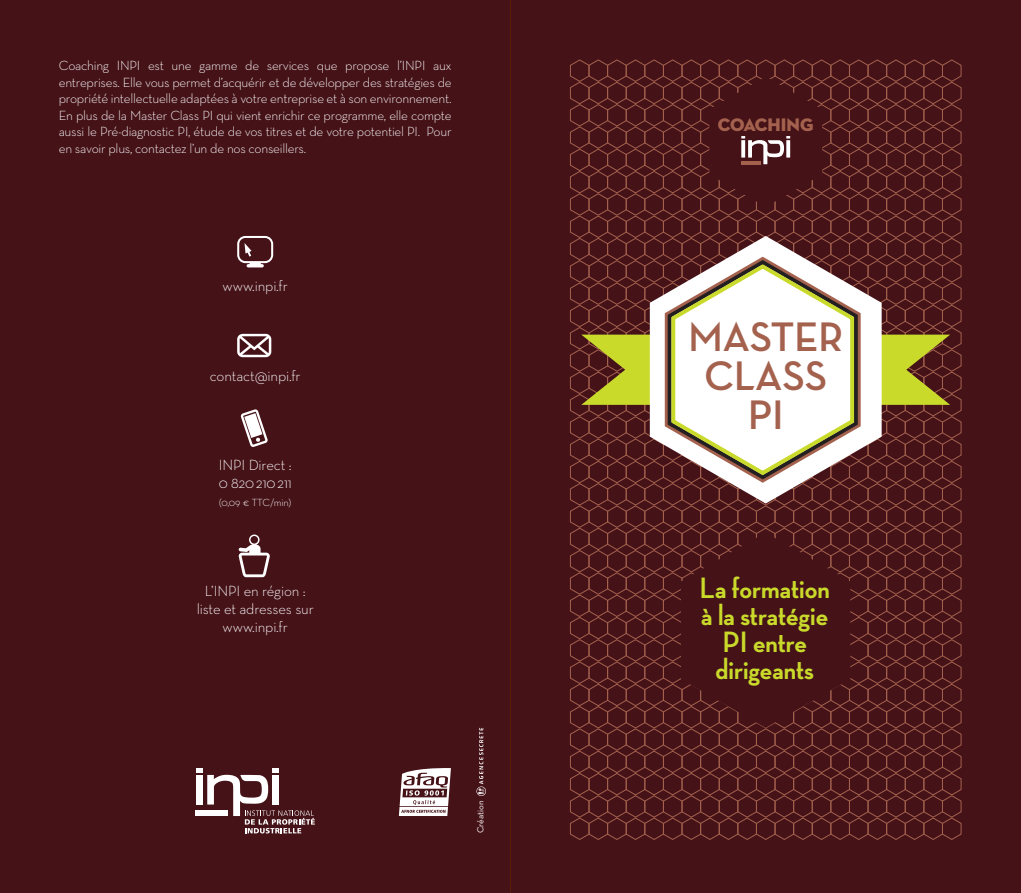
<style>
.page{position:relative;width:1021px;height:893px;background:#fff}
.page>*{position:absolute;margin:0;border:0;box-sizing:border-box;transform-origin:0 0}
.t1{font:700 42px "Neutraface Display";color:#a4624e}
.t2{font:700 42px "Neutraface 2 Display";color:#a4624e}
.t3{font:700 30px "Neutraface Display";color:#c9da2b}
.t4{font:18.45px "Neutraface 2 Display Titling";color:#a4624e}
.t5{font:300 15px/18px "Neutraface Text";letter-spacing:-.01em;color:#fff}
.t6{font:300 13.5px/16.5px "Neutraface Text";letter-spacing:-.02em;color:#fff;text-align:justify}
.t7{font:300 10.5px "Neutraface Text";letter-spacing:-.01em;color:#fff}
._09_Sous_Sous-Titre{font:9px "Neutraface Text";color:#fff}
</style>
<div class="page">
<div style="left:0;top:0;width:510px;height:893px;background:#451218"></div>
<svg style="left:237px;top:334px;width:34px;height:23px"></svg>
<svg style="left:241px;top:409px;width:27px;height:38px"></svg>
<svg style="left:237px;top:236px;width:36px;height:31px"></svg>
<svg style="left:238px;top:535px;width:32px;height:42px"></svg>
<svg style="left:399px;top:768px;width:52px;height:48px"></svg>
<svg style="left:196px;top:768px;width:119px;height:65px"></svg>
<div style="left:272px;top:775px;width:7px;height:29px;background:#fff"></div>
<div style="left:196px;top:810px;width:32px;height:6px;background:#fff"></div>
<svg style="left:476px;top:728px;width:10px;height:68px"></svg>
<div style="left:510px;top:0;width:510px;height:893px;background:#451218"></div>
<svg style="left:570px;top:59px;width:391px;height:781px"></svg>
<hr style="left:510px;top:0;width:1px;height:893px;background:#691e00">
<p class="t6" style="left:59px;top:57px;width:394px">Coaching INPI est une gamme de services que propose l’INPI aux entreprises. Elle vous permet d’acquérir et de développer des stratégies de propriété intellectuelle adaptées à votre entreprise et à son environnement.<br>En plus de la Master Class PI qui vient enrichir ce programme, elle compte aussi le Pré-diagnostic PI, étude de vos titres et de votre potentiel PI. Pour en savoir plus, contactez l’un de nos conseillers.</p>
<p class="t5" style="left:223px;top:276px;width:67px">www.inpi.fr</p>
<p class="t5" style="left:210px;top:366px;width:92px">contact@inpi.fr</p>
<p class="t5" style="left:219px;top:456px;width:75px">INPI Direct :<br>0 820210211</p>
<p class="t7" style="left:219px;top:496px;width:74px">(0,09 € TTC/min)</p>
<p class="t5" style="left:197px;top:582px;width:119px;text-align:center">L’INPI en région : liste et adresses sur www.inpi.fr</p>
<p class="_09_Sous_Sous-Titre" style="left:475px;top:833px;width:34px;rotate:-90deg">Création</p>
<p class="t4" style="left:717px;top:113px;width:97px">COACHING</p>
<p class="t1" style="left:688px;top:313px;width:156px">MASTER</p>
<p class="t1" style="left:704px;top:352px;width:124px">CLASS</p>
<p class="t2" style="left:748px;top:391px;width:37px">PI</p>
<p class="t3" style="left:699px;top:571px;width:132px">La formation</p>
<p class="t3" style="left:701px;top:598px;width:128px">à la stratégie</p>
<p class="t3" style="left:722px;top:625px;width:86px">PI entre</p>
<p class="t3" style="left:715px;top:652px;width:100px">dirigeants</p>
</div>
